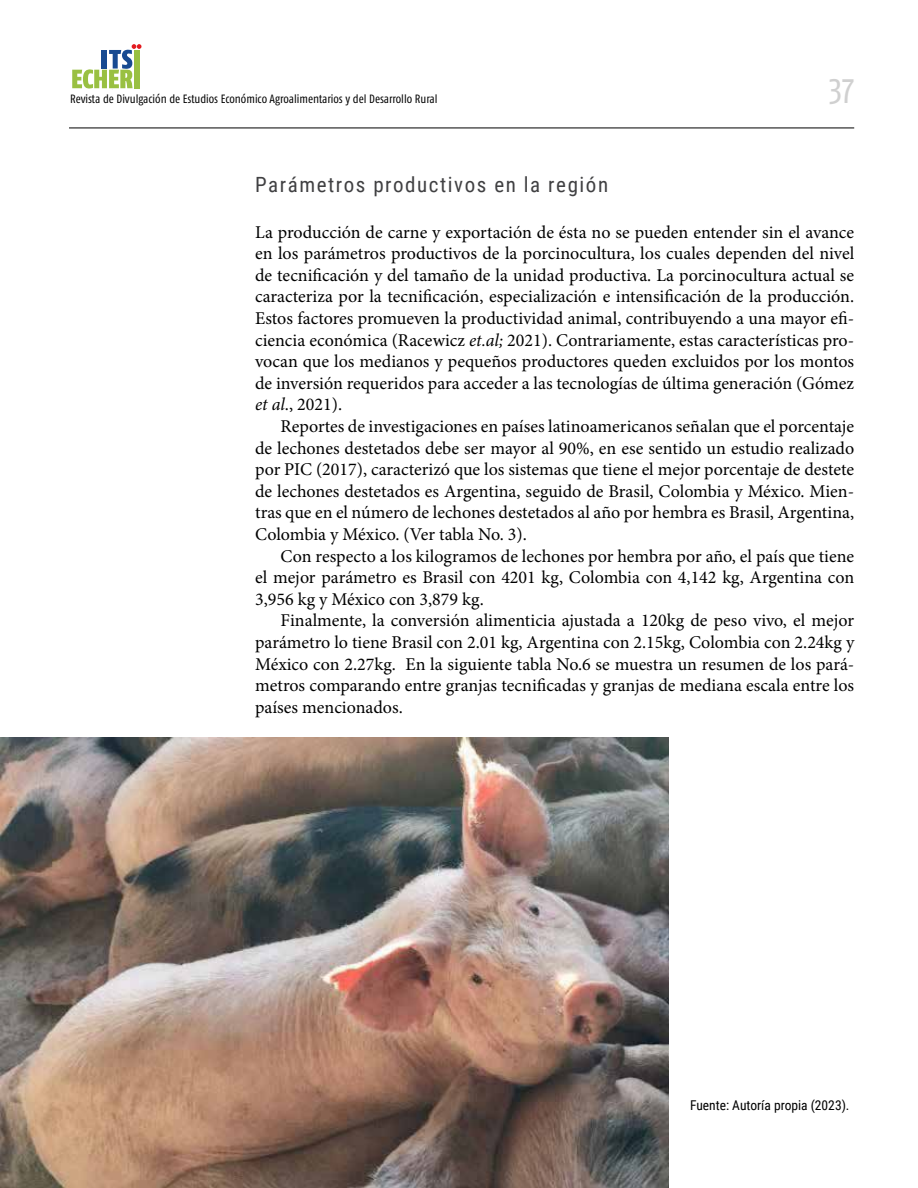
<style>
.page{position:relative;width:918px;height:1188px;background:#fff}
.page>*{position:absolute;margin:0;border:0;box-sizing:border-box;transform-origin:0 0}
.t1{font:36px "Fago Co Lf";color:#d0d0d0}
.t2{font:21px "Roboto Condensed";letter-spacing:.075em;color:#404042}
.t3{font:18px/21.6px "Minion Pro";color:#000;text-align:justify}
.t4{font:13.5px "Roboto Condensed";color:#000}
.t5{font:12px "Fago Co Lf";color:#000}
.t6{font:500 5.25px "Fago Co";color:#1d1d1b}
.s1{font-style:italic}
</style>
<div class="page">
<hr style="left:69px;top:128px;width:785px;height:1px;background:#000">
<svg style="left:72px;top:44px;width:70px;height:45px"></svg>
<div style="left:134px;top:50px;width:5px;height:38px;background:#99c042"></div>
<img style="left:0;top:738px;width:668px;height:450px">
<p class="t5" style="left:70px;top:92px;width:369px">Revista de Divulgación de Estudios Económico Agroalimentarios y del Desarrollo Rural</p>
<p class="t6" style="left:72px;top:96px;width:57px">Económico Agroalimentarios</p>
<h1 class="t1" style="left:829px;top:70px;width:26px">37</h1>
<p class="t2" style="left:255px;top:170px;width:355px">Parámetros productivos en la región</p>
<p class="t3" style="left:255px;top:221px;width:601px">La producción de carne y exportación de ésta no se pueden entender sin el avance en los parámetros productivos de la porcinocultura, los cuales dependen del nivel de tecnificación y del tamaño de la unidad productiva. La porcinocultura actual se caracteriza por la tecnificación, especialización e intensificación de la producción.<br>Estos factores promueven la productividad animal, contribuyendo a una mayor efi&shy;ciencia económica (Racewicz <span class="s1">et.al;</span> 2021). Contrariamente, estas características pro&shy;vocan que los medianos y pequeños productores queden excluidos por los montos de inversión requeridos para acceder a las tecnologías de última generación (Gómez <span class="s1">et al</span>., 2021).</p>
<p class="t3" style="left:255px;top:416px;width:601px;text-indent:26px">Reportes de investigaciones en países latinoamericanos señalan que el porcentaje de lechones destetados debe ser mayor al 90%, en ese sentido un estudio realizado por PIC (2017), caracterizó que los sistemas que tiene el mejor porcentaje de destete de lechones destetados es Argentina, seguido de Brasil, Colombia y México. Mien&shy;tras que en el número de lechones destetados al año por hembra es Brasil, Argentina, Colombia y México. (Ver tabla No. 3).</p>
<p class="t3" style="left:255px;top:545px;width:601px;text-indent:26px">Con respecto a los kilogramos de lechones por hembra por año, el país que tiene el mejor parámetro es Brasil con 4201 kg, Colombia con 4,142 kg, Argentina con 3,956 kg y México con 3,879 kg.</p>
<p class="t3" style="left:255px;top:610px;width:601px;text-indent:26px">Finalmente, la conversión alimenticia ajustada a 120kg de peso vivo, el mejor parámetro lo tiene Brasil con 2.01 kg, Argentina con 2.15kg, Colombia con 2.24kg y México con 2.27kg. En la siguiente tabla No.6 se muestra un resumen de los pará&shy;metros comparando entre granjas tecnificadas y granjas de mediana escala entre los países mencionados.</p>
<p class="t4" style="left:690px;top:1096px;width:161px">Fuente: Autoría propia (2023).</p>
</div>
